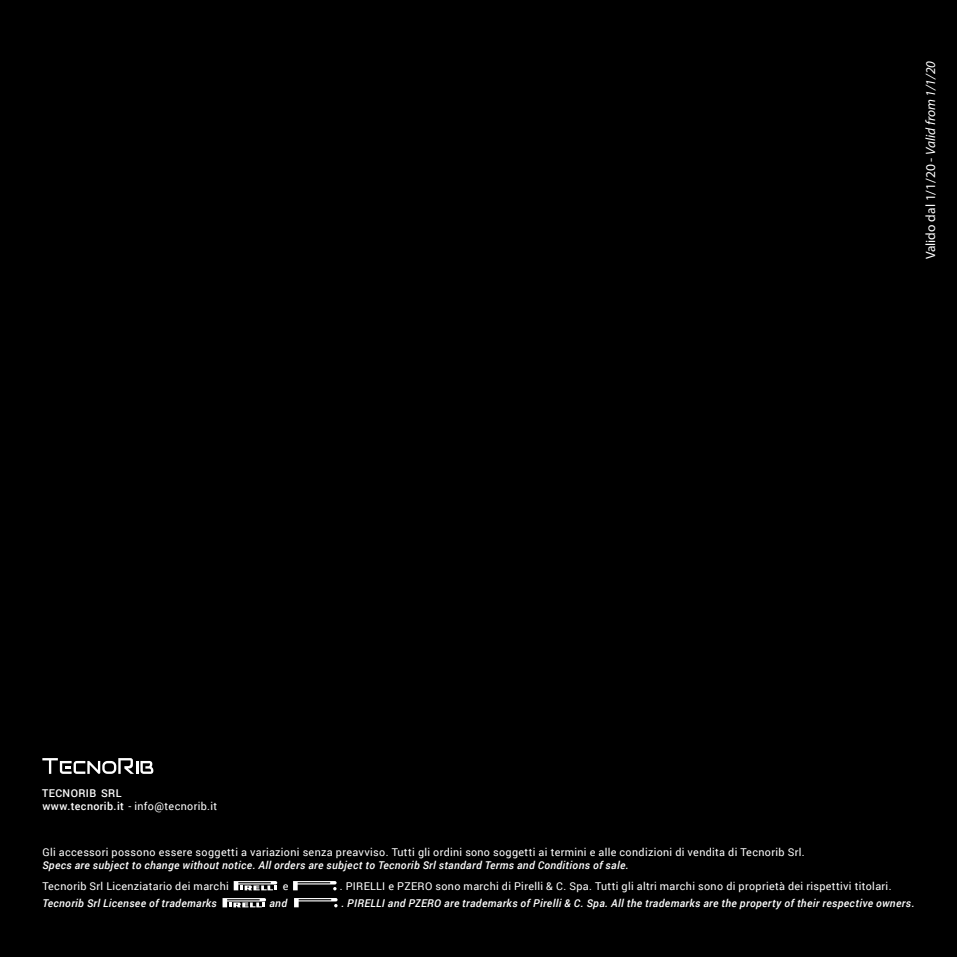
<style>
.page{position:relative;width:957px;height:957px;background:#000}
.page>*{position:absolute;margin:0;border:0;box-sizing:border-box;transform-origin:0 0}
.t1{font:13.5px "Myriad Pro";color:#fff}
.t2{font:10.8px "Roboto";letter-spacing:.03em;color:#fff}
.t3{font:italic 500 10.8px "Roboto";letter-spacing:.03em;color:#fff}
.t4{font:500 10.8px/12.9px "Roboto";letter-spacing:.04em;color:#fff}
.s1{font-style:italic}
.s2{font-weight:400}
</style>
<div class="page">
<svg style="left:293px;top:881px;width:43px;height:9px"></svg>
<svg style="left:294px;top:898px;width:43px;height:9px"></svg>
<svg style="left:234px;top:881px;width:43px;height:9px"></svg>
<svg style="left:222px;top:898px;width:44px;height:9px"></svg>
<svg style="left:42px;top:758px;width:111px;height:16px"></svg>
<p class="t1" style="left:922px;top:259px;width:200px;rotate:-90deg">Valido dal 1/1/20 - <span class="s1">Valid from 1/1/20</span></p>
<p class="t4" style="left:42px;top:786px;width:176px">TECNORIB SRL<br>www.tecnorib.it <span class="s2">- info@tecnorib.it</span></p>
<p class="t2" style="left:42px;top:844px;width:764px">Gli accessori possono essere soggetti a variazioni senza preavviso. Tutti gli ordini sono soggetti ai termini e alle condizioni di vendita di Tecnorib Srl.</p>
<p class="t3" style="left:42px;top:857px;width:588px">Specs are subject to change without notice. All orders are subject to Tecnorib Srl standard Terms and Conditions of sale.</p>
<p class="t2" style="left:42px;top:879px;width:188px">Tecnorib Srl Licenziatario dei marchi</p>
<p class="t2" style="left:283px;top:879px;width:7px">e</p>
<p class="t2" style="left:340px;top:879px;width:553px">. PIRELLI e PZERO sono marchi di Pirelli &amp; C. Spa. Tutti gli altri marchi sono di proprietà dei rispettivi titolari.</p>
<p class="t3" style="left:42px;top:896px;width:176px">Tecnorib Srl Licensee of trademarks</p>
<p class="t3" style="left:269px;top:896px;width:19px">and</p>
<p class="t3" style="left:341px;top:896px;width:574px">. PIRELLI and PZERO are trademarks of Pirelli &amp; C. Spa. All the trademarks are the property of their respective owners.</p>
</div>
